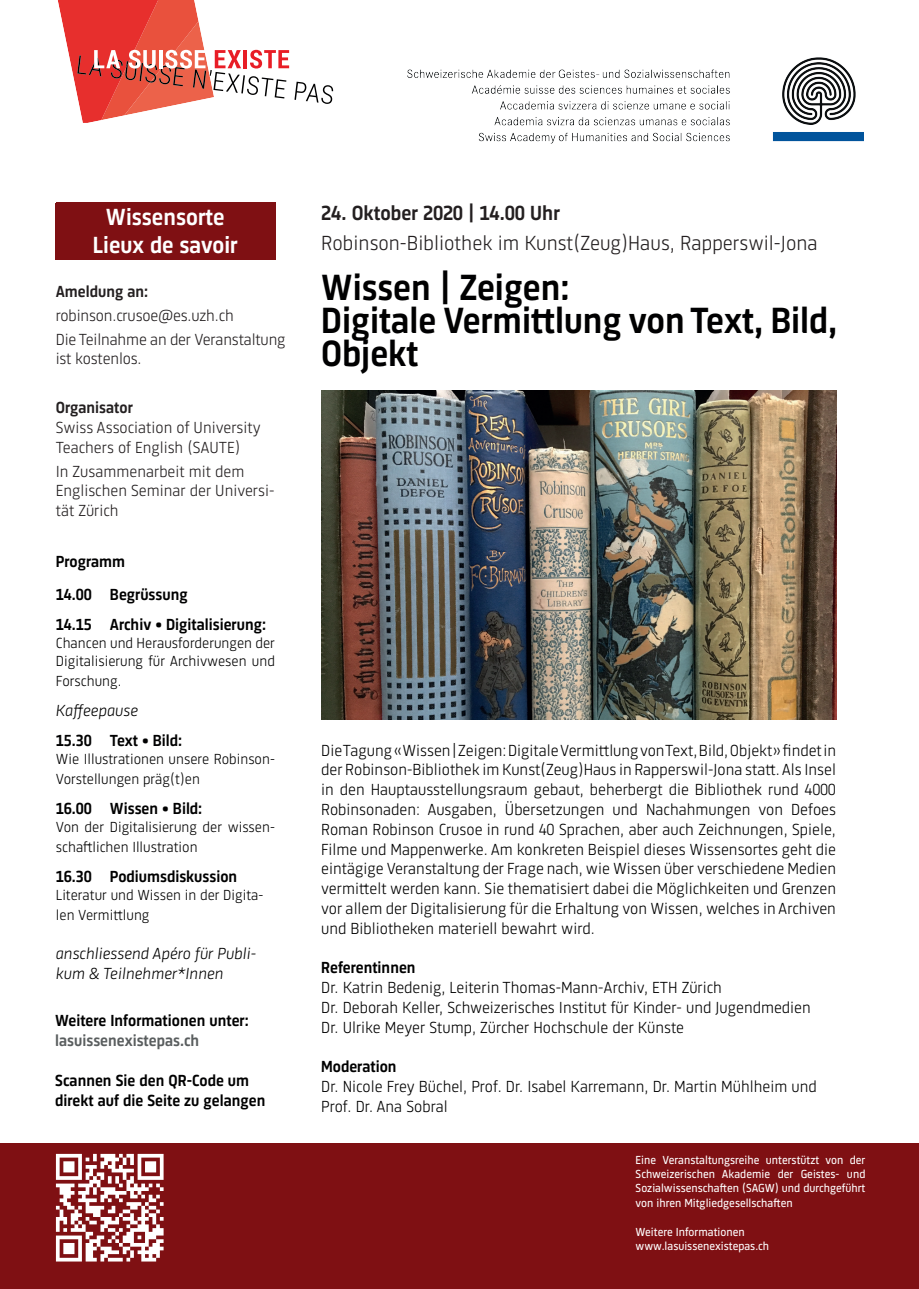
<style>
.page{position:relative;width:919px;height:1289px;background:#fff}
.page>*{position:absolute;margin:0;border:0;box-sizing:border-box;transform-origin:0 0}
.t1{font:500 37.5px/33px "Sinews Sans Pro";color:#000001}
.t2{font:500 24px/28.8px "Sinews Sans Pro";color:#fff;text-align:center}
.t3{font:300 21px "Sinews Sans Pro";color:#231f20}
.t4{font:500 21px "Sinews Sans Pro";color:#231f20}
.t5{font:300 16.5px/19.8px "Sinews Sans Pro";color:#000001}
.t6{font:500 16.5px/19.8px "Sinews Sans Pro";color:#000001}
.t7{font:300 16.5px/19.8px "Sinews Sans Pro";color:#231f20}
.t8{font:italic 300 16.5px/19.8px "Sinews Sans Pro";color:#000001}
.t9{font:500 16.5px "Sinews Sans Pro";color:#231f20}
.t10{font:500 16.5px "Sinews Sans Pro";color:#5a5e5f}
.t11{font:300 15px/19.8px "Sinews Sans Pro";color:#000001}
.t12{font:12px/14.4px "Sinews Sans Pro";color:#fff;text-align:justify}
</style>
<div class="page">
<div style="left:0;top:1143px;width:918px;height:145px;background:#7f1013"></div>
<img style="left:407px;top:57px;width:456px;height:86px">
<svg style="left:58px;top:0;width:275px;height:123px"></svg>
<div style="left:56px;top:203px;width:219px;height:57px;background:#7f1013"></div>
<svg style="left:56px;top:1153px;width:107px;height:108px"></svg>
<img style="left:321px;top:390px;width:515px;height:329px">
<h2 class="t2" style="left:93px;top:200px;width:146px">Wissensorte<br>Lieux de savoir</h2>
<p class="t9" style="left:56px;top:278px;width:94px">Ameldung an:</p>
<p class="t7" style="left:56px;top:302px;width:231px;line-height:24px">robinson.crusoe@es.uzh.ch<br>Die Teilnahme an der Veranstaltung</p>
<p class="t7" style="left:56px;top:347px;width:87px">ist kostenlos.</p>
<p class="t9" style="left:56px;top:395px;width:79px">Organisator</p>
<p class="t7" style="left:56px;top:416px;width:206px">Swiss Association of University<br>Teachers of English (SAUTE)</p>
<p class="t7" style="left:56px;top:460px;width:220px">In Zusammenarbeit mit dem<br>Englischen Seminar der Universi&shy;tät Zürich</p>
<p class="t6" style="left:56px;top:543px;width:133px;line-height:33.3px">Programm<br>14.00 Begrüssung</p>
<p class="t6" style="left:56px;top:613px;width:212px">14.15 Archiv • Digitalisierung:</p>
<p class="t11" style="left:56px;top:633px;width:220px;line-height:18px">Chancen und Herausforderungen der<br>Digitalisierung für Archivwesen und</p>
<p class="t11" style="left:56px;top:670px;width:67px">Forschung.</p>
<p class="t8" style="left:56px;top:699px;width:84px">Kaffeepause</p>
<p class="t6" style="left:56px;top:729px;width:128px">15.30 Text • Bild:</p>
<p class="t11" style="left:56px;top:748px;width:220px">Wie Illustrationen unsere Robinson-<br>Vorstellungen präg(t)en</p>
<p class="t6" style="left:56px;top:797px;width:148px">16.00 Wissen • Bild:</p>
<p class="t11" style="left:56px;top:815px;width:220px">Von der Digitalisierung der wissen&shy;schaftlichen Illustration</p>
<p class="t6" style="left:56px;top:865px;width:183px">16.30 Podiumsdiskussion</p>
<p class="t11" style="left:56px;top:883px;width:209px">Literatur und Wissen in der Digita&shy;len Vermittlung</p>
<p class="t8" style="left:56px;top:942px;width:202px">anschliessend Apéro für Publi&shy;kum &amp; Teilnehmer*Innen</p>
<p class="t6" style="left:55px;top:1009px;width:195px">Weitere Informationen unter:</p>
<p class="t10" style="left:55px;top:1028px;width:145px">lasuissenexistepas.ch</p>
<p class="t6" style="left:55px;top:1068px;width:211px">Scannen Sie den QR-Code um direkt auf die Seite zu gelangen</p>
<p class="t4" style="left:321px;top:197px;width:240px">24. Oktober 2020 | 14.00 Uhr</p>
<p class="t3" style="left:321px;top:228px;width:498px">Robinson-Bibliothek im Kunst(Zeug)Haus, Rapperswil-Jona</p>
<h1 class="t1" style="left:321px;top:268px;width:517px">Wissen | Zeigen:<br>Digitale Vermittlung von Text, Bild,<br>Objekt</h1>
<p class="t5" style="left:321px;top:738px;width:516px;text-align:justify">Die Tagung «Wissen | Zeigen: Digitale Vermittlung von Text, Bild, Objekt» findet in der Robinson-Bibliothek im Kunst(Zeug)Haus in Rapperswil-Jona statt. Als Insel in den Hauptausstellungsraum gebaut, beherbergt die Bibliothek rund 4000<br>Robinsonaden: Ausgaben, Übersetzungen und Nachahmungen von Defoes Roman Robinson Crusoe in rund 40 Sprachen, aber auch Zeichnungen, Spiele, Filme und Mappenwerke. Am konkreten Beispiel dieses Wissensortes geht die eintägige Veranstaltung der Frage nach, wie Wissen über verschiedene Medien vermittelt werden kann. Sie thematisiert dabei die Möglichkeiten und Grenzen vor allem der Digitalisierung für die Erhaltung von Wissen, welches in Archiven und Bibliotheken materiell bewahrt wird.</p>
<p class="t6" style="left:321px;top:956px;width:96px">Referentinnen</p>
<p class="t5" style="left:321px;top:976px;width:491px">Dr. Katrin Bedenig, Leiterin Thomas-Mann-Archiv, ETH Zürich<br>Dr. Deborah Keller, Schweizerisches Institut für Kinder- und Jugendmedien<br>Dr. Ulrike Meyer Stump, Zürcher Hochschule der Künste</p>
<p class="t6" style="left:321px;top:1055px;width:77px">Moderation</p>
<p class="t5" style="left:321px;top:1075px;width:497px">Dr. Nicole Frey Büchel, Prof. Dr. Isabel Karremann, Dr. Martin Mühlheim und<br>Prof. Dr. Ana Sobral</p>
<p class="t12" style="left:635px;top:1151px;width:231px">Eine Veranstaltungsreihe unterstützt von der Schweizerischen Akademie der Geistes- und Sozialwissenschaften (SAGW) und durchgeführt von ihren Mitgliedgesellschaften</p>
<p class="t12" style="left:635px;top:1223px;width:135px">Weitere Informationen www.lasuissenexistepas.ch</p>
</div>
